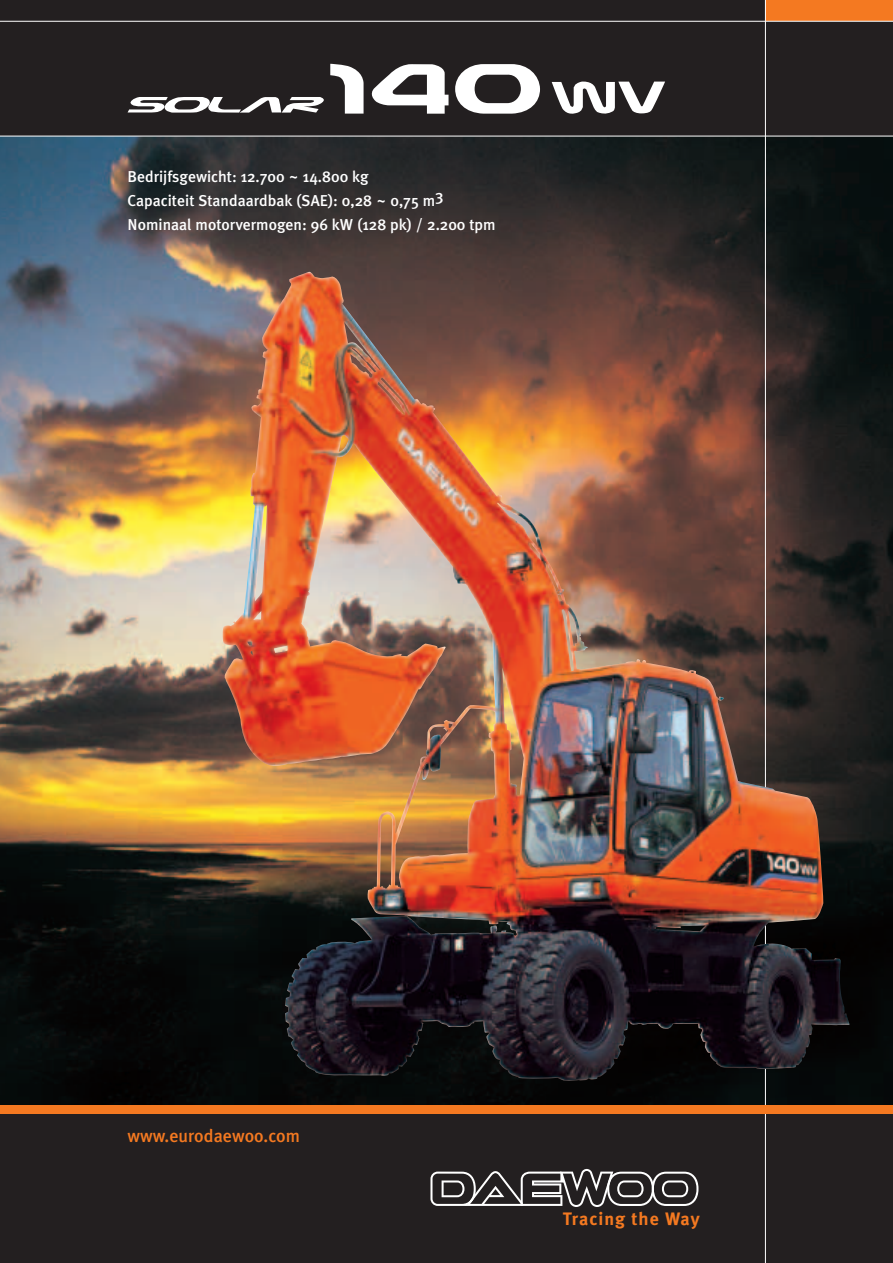
<style>
.page{position:relative;width:893px;height:1263px;background:#fff}
.page>*{position:absolute;margin:0;border:0;box-sizing:border-box;transform-origin:0 0}
.t1{font:500 18px "Meta Plus";color:#f47921}
.t2{font:700 18px "Meta Plus";letter-spacing:.055em;color:#f47921}
.t3{font:500 15.75px/24px "Meta Plus";color:#fff}
</style>
<div class="page">
<div style="left:1px;top:0;width:892px;height:1263px;background:#231f20"></div>
<img style="left:1px;top:137px;width:892px;height:969px">
<div style="left:765px;top:0;width:128px;height:21px;background:#f47921"></div>
<hr style="left:765px;top:0;width:1px;height:1263px;background:#fff">
<hr style="left:1px;top:21px;width:892px;height:1px;background:#fff">
<div style="left:1px;top:1106px;width:892px;height:8px;background:#f47921"></div>
<img style="left:285px;top:756px;width:564px;height:326px">
<svg style="left:430px;top:1169px;width:268px;height:38px"></svg>
<hr style="left:1px;top:136px;width:892px;height:1px;background:#fff">
<svg style="left:330px;top:64px;width:119px;height:50px"></svg>
<svg style="left:455px;top:64px;width:85px;height:50px"></svg>
<svg style="left:552px;top:81px;width:113px;height:33px"></svg>
<svg style="left:128px;top:97px;width:196px;height:16px"></svg>
<p class="t3" style="left:128px;top:166px;width:369px">Bedrijfsgewicht: 12.700 ~ 14.800 kg<br>Capaciteit Standaardbak (SAE): 0,28 ~ 0,75 m3<br>Nominaal motorvermogen: 96 kW (128 pk) / 2.200 tpm</p>
<p class="t1" style="left:128px;top:1129px;width:174px">www.eurodaewoo.com</p>
<p class="t2" style="left:563px;top:1211px;width:139px">Tracing the Way</p>
</div>
